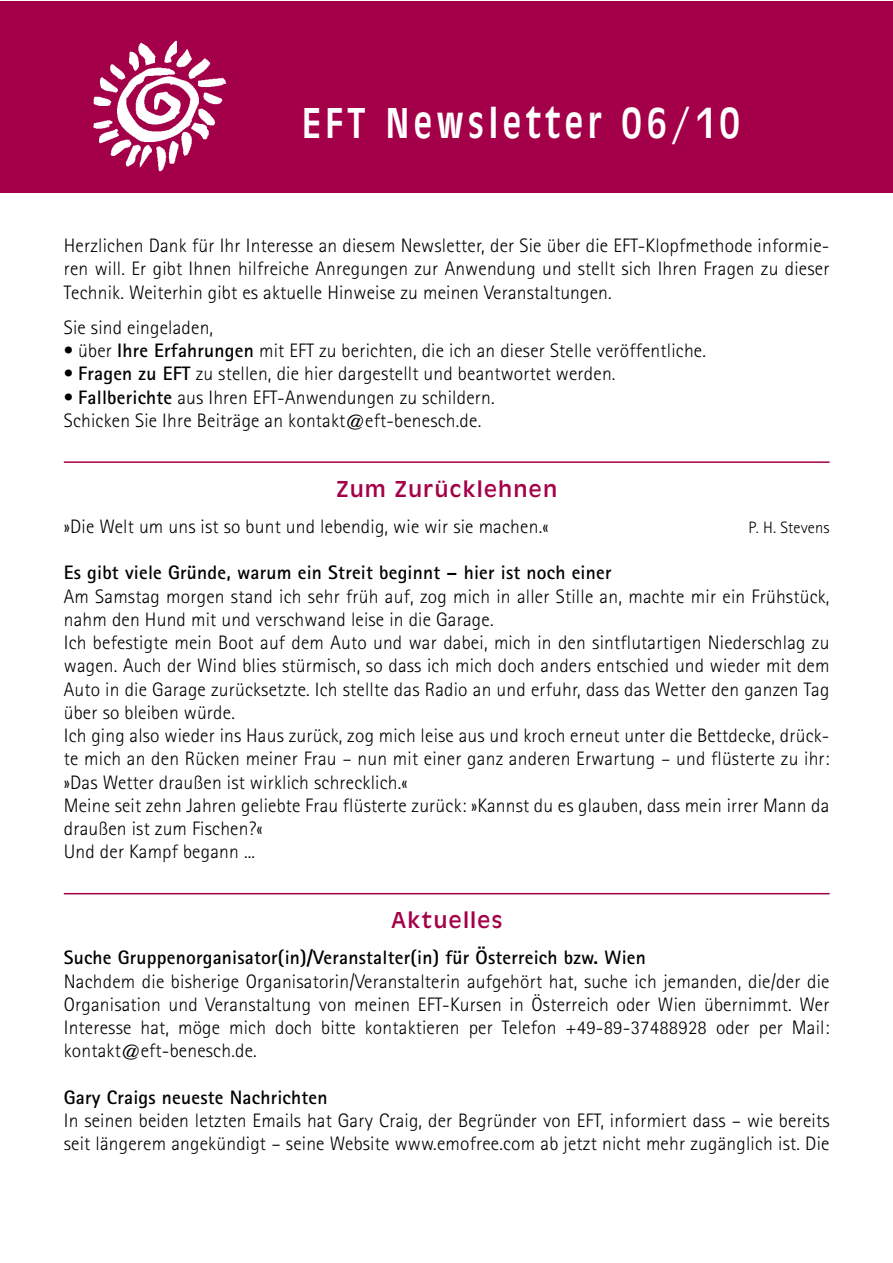
<style>
.page{position:relative;width:893px;height:1263px;background:#fff}
.page>*{position:absolute;margin:0;border:0;box-sizing:border-box;transform-origin:0 0}
.t1{font:condensed 45px "Antique Oli T";letter-spacing:.105em;color:#fff}
.t2{font:24px "Antique Oli T";letter-spacing:.065em;color:#a40049}
.t3{font:300 19.5px/23.2px "Rotis Sans Serif";letter-spacing:.01em;color:#000}
.t4{font:700 19.5px "Rotis Sans Serif";letter-spacing:.01em;color:#000}
.t5{font:300 16.5px "Rotis Sans Serif";letter-spacing:.01em;color:#000}
.s1{font-weight:700}
</style>
<div class="page">
<div style="left:0;top:2px;width:892px;height:191px;background:#a40049"></div>
<img style="left:93px;top:40px;width:134px;height:132px">
<hr style="left:64px;top:461px;width:765px;height:2px;background:#a40049">
<hr style="left:64px;top:893px;width:765px;height:1px;background:#a40049">
<h1 class="t1" style="left:302px;top:106px;width:439px">EFT Newsletter 06/10</h1>
<p class="t3" style="left:64px;top:236px;width:767px;text-align:justify">Herzlichen Dank für Ihr Interesse an diesem Newsletter, der Sie über die EFT-Klopfmethode informie&shy;ren will. Er gibt Ihnen hilfreiche Anregungen zur Anwendung und stellt sich Ihren Fragen zu dieser Technik. Weiterhin gibt es aktuelle Hinweise zu meinen Veranstaltungen.</p>
<p class="t3" style="left:64px;top:318px;width:151px">Sie sind eingeladen,</p>
<p class="t3" style="left:64px;top:341px;width:643px">• über <span class="s1">Ihre Erfahrungen</span> mit EFT zu berichten, die ich an dieser Stelle veröffentliche.</p>
<p class="t3" style="left:64px;top:364px;width:553px">• <span class="s1">Fragen zu EFT</span> zu stellen, die hier dargestellt und beantwortet werden.</p>
<p class="t3" style="left:64px;top:387px;width:432px">• <span class="s1">Fallberichte</span> aus Ihren EFT-Anwendungen zu schildern.<br>Schicken Sie Ihre Beiträge an kontakt@eft-benesch.de.</p>
<p class="t2" style="left:336px;top:479px;width:222px">Zum Zurücklehnen</p>
<p class="t3" style="left:64px;top:517px;width:486px">»Die Welt um uns ist so bunt und lebendig, wie wir sie machen.«</p>
<p class="t5" style="left:748px;top:522px;width:83px">P. H. Stevens</p>
<p class="t4" style="left:64px;top:566px;width:549px">Es gibt viele Gründe, warum ein Streit beginnt – hier ist noch einer</p>
<p class="t3" style="left:64px;top:586px;width:767px">Am Samstag morgen stand ich sehr früh auf, zog mich in aller Stille an, machte mir ein Frühstück, nahm den Hund mit und verschwand leise in die Garage.<br>Ich befestigte mein Boot auf dem Auto und war dabei, mich in den sintflutartigen Niederschlag zu wagen. Auch der Wind blies stürmisch, so dass ich mich doch anders entschied und wieder mit dem Auto in die Garage zurücksetzte. Ich stellte das Radio an und erfuhr, dass das Wetter den ganzen Tag über so bleiben würde.<br>Ich ging also wieder ins Haus zurück, zog mich leise aus und kroch erneut unter die Bettdecke, drück&shy;te mich an den Rücken meiner Frau – nun mit einer ganz anderen Erwartung – und flüsterte zu ihr: »Das Wetter draußen ist wirklich schrecklich.«<br>Meine seit zehn Jahren geliebte Frau flüsterte zurück: »Kannst du es glauben, dass mein irrer Mann da draußen ist zum Fischen?«<br>Und der Kampf begann ...</p>
<p class="t2" style="left:391px;top:911px;width:113px">Aktuelles</p>
<p class="t4" style="left:64px;top:951px;width:583px">Suche Gruppenorganisator(in)/Veranstalter(in) für Österreich bzw. Wien</p>
<p class="t3" style="left:64px;top:971px;width:767px;text-align:justify">Nachdem die bisherige Organisatorin/Veranstalterin aufgehört hat, suche ich jemanden, die/der die Organisation und Veranstaltung von meinen EFT-Kursen in Österreich oder Wien übernimmt. Wer Interesse hat, möge mich doch bitte kontaktieren per Telefon +49-89-37488928 oder per Mail: kontakt@eft-benesch.de.</p>
<p class="t4" style="left:64px;top:1090px;width:265px">Gary Craigs neueste Nachrichten</p>
<p class="t3" style="left:64px;top:1111px;width:767px">In seinen beiden letzten Emails hat Gary Craig, der Begründer von EFT, informiert dass – wie bereits seit längerem angekündigt – seine Website www.emofree.com ab jetzt nicht mehr zugänglich ist. Die</p>
</div>
